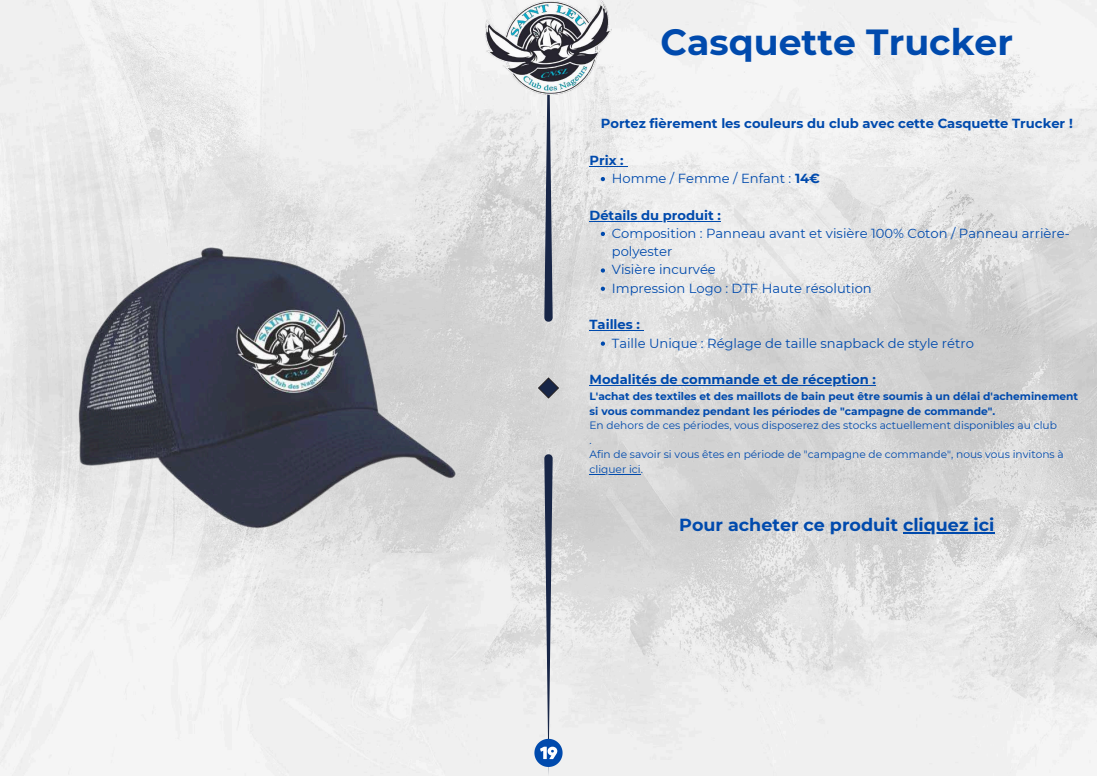
<style>
.page{position:relative;width:1097px;height:776px;background:#fff}
.page>*{position:absolute;margin:0;border:0;box-sizing:border-box;transform-origin:0 0}
.t1{font:700 36.25px "Montserrat";color:#004aad}
.t2{font:700 17.5px "Montserrat";color:#004aad}
.t3{font:13.12px/18.2px "Montserrat";color:#004aad}
.t4{font:700 13.12px "Montserrat";color:#004aad}
.t5{font:10.62px/14.5px "Montserrat";color:#004aad}
.t6{font:700 10.62px/14.5px "Montserrat";color:#004aad}
.s1{font-weight:700}
</style>
<div class="page">
<img style="left:0;top:0;width:1096px;height:776px">
<svg style="left:544px;top:94px;width:8px;height:229px;background:#5d667c"></svg>
<svg style="left:538px;top:378px;width:20px;height:20px"></svg>
<img style="left:78px;top:246px;width:379px;height:283px">
<img style="left:485px;top:0;width:126px;height:94px">
<hr style="left:589px;top:166px;width:34px;height:1px;background:#004aad">
<svg style="left:600px;top:177px;width:5px;height:4px"></svg>
<hr style="left:589px;top:221px;width:132px;height:1px;background:#004aad">
<svg style="left:600px;top:232px;width:5px;height:4px"></svg>
<svg style="left:600px;top:268px;width:5px;height:5px"></svg>
<svg style="left:600px;top:287px;width:5px;height:4px"></svg>
<hr style="left:589px;top:330px;width:51px;height:1px;background:#004aad">
<svg style="left:600px;top:341px;width:5px;height:5px"></svg>
<hr style="left:589px;top:385px;width:286px;height:1px;background:#004aad">
<hr style="left:589px;top:474px;width:51px;height:1px;background:#004aad">
<hr style="left:903px;top:532px;width:91px;height:1px;background:#004aad">
<svg style="left:534px;top:453px;width:28px;height:323px"></svg>
<h1 class="t1" style="left:660px;top:20px;width:354px">Casquette Trucker</h1>
<p class="t4" style="left:601px;top:115px;width:473px">Portez fièrement les couleurs du club avec cette Casquette Trucker !</p>
<p class="t3" style="left:612px;top:151px;width:210px;text-indent:-22px"><span class="s1">Prix :<br></span>Homme / Femme / Enfant : <span class="s1">14€</span></p>
<p class="t4" style="left:589px;top:207px;width:133px">Détails du produit :</p>
<p class="t3" style="left:612px;top:224px;width:459px">Composition : Panneau avant et visière 100% Coton / Panneau arrière&shy;polyester<br>Visière incurvée<br>Impression Logo : DTF Haute résolution</p>
<p class="t4" style="left:589px;top:317px;width:52px">Tailles :</p>
<p class="t3" style="left:612px;top:334px;width:363px">Taille Unique : Réglage de taille snapback de style rétro</p>
<p class="t4" style="left:589px;top:371px;width:288px">Modalités de commande et de réception :</p>
<p class="t6" style="left:589px;top:389px;width:490px">L'achat des textiles et des maillots de bain peut être soumis à un délai d'acheminement si vous commandez pendant les périodes de "campagne de commande".</p>
<p class="t5" style="left:589px;top:418px;width:476px">En dehors de ces périodes, vous disposerez des stocks actuellement disponibles au club<br>.<br>Afin de savoir si vous êtes en période de "campagne de commande", nous vous invitons à cliquer ici.</p>
<h2 class="t2" style="left:679px;top:514px;width:316px">Pour acheter ce produit cliquez ici</h2>
</div>
